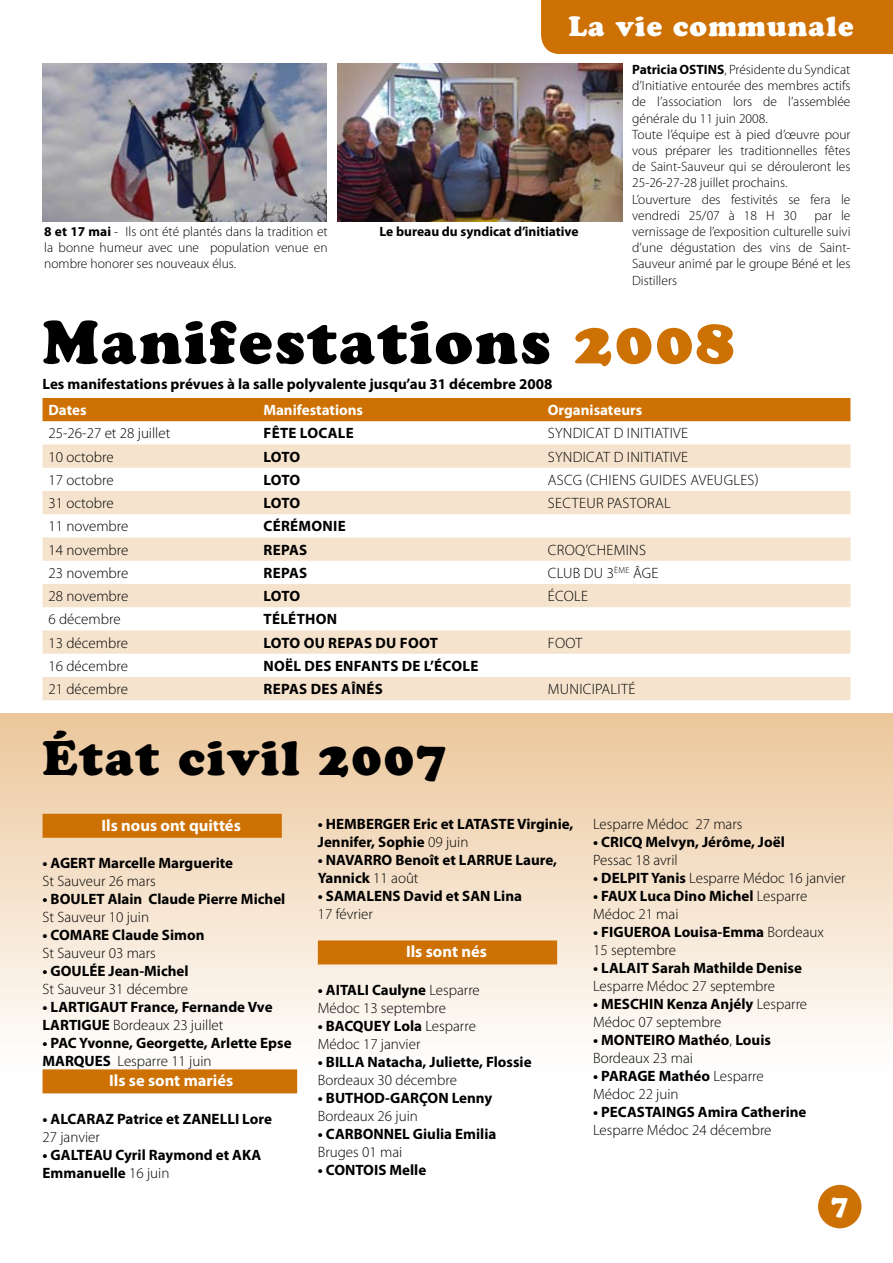
<style>
.page{position:relative;width:893px;height:1263px;background:#fff}
.page>*{position:absolute;margin:0;border:0;box-sizing:border-box;transform-origin:0 0}
.t1{font:60.45px "Cooper Black Std";letter-spacing:.04em;color:#000}
.t2{font:48.45px "Cooper Black Std";letter-spacing:.04em;color:#000}
.t3{font:27.75px "Cooper Black Std";letter-spacing:.04em;color:#fff}
.t4{font:27.3px "Cooper Black Std";color:#fff}
.t5{font:700 16.5px "Myriad Pro";color:#fff}
.t6{font:700 15px/18px "Myriad Pro";color:#000}
.t7{font:300 15px/18px "Myriad Pro";color:#000}
.t8{font:300 15px "Myriad Pro";letter-spacing:.02em;color:#000}
.t9{font:700 15px "Myriad Pro";color:#fff}
.t10{font:300 13.5px/16.2px "Myriad Pro";color:#000;text-align:justify}
.t11{font:700 13.5px "Myriad Pro";color:#000}
.s1{font-weight:700}
.s2{color:#ce7104}
.s3{font-weight:300}
</style>
<div class="page">
<div style="left:818px;top:1185px;width:43px;height:43px;background:#ce7104;border-radius:50%"></div>
<div style="left:541px;top:0;width:352px;height:54px;background:#ce7104"></div>
<div style="left:0;top:713px;width:893px;height:465px;background:linear-gradient(to bottom,#edc9a0,#fff)"></div>
<div style="left:43px;top:814px;width:239px;height:24px;background:#ce7104"></div>
<div style="left:43px;top:1069px;width:254px;height:24px;background:#ce7104"></div>
<div style="left:318px;top:940px;width:239px;height:24px;background:#ce7104"></div>
<div style="left:43px;top:398px;width:807px;height:23px;background:#ce7104"></div>
<svg style="left:43px;top:444px;width:807px;height:256px;fill:#f5e3cd"></svg>
<img style="left:43px;top:64px;width:283px;height:157px">
<img style="left:337px;top:64px;width:285px;height:157px">
<h3 class="t3" style="left:569px;top:10px;width:286px">La vie communale</h3>
<p class="t10" style="left:44px;top:223px;width:285px"><span class="s1">8 et 17 mai</span> - Ils ont été plantés dans la tradition et la bonne humeur avec une population venue en nombre honorer ses nouveaux élus.</p>
<p class="t11" style="left:379px;top:223px;width:201px">Le bureau du syndicat d’initiative</p>
<p class="t10" style="left:632px;top:62px;width:220px;text-align:left"><span class="s1">Patricia OSTINS</span>, Présidente du Syndicat d’Initiative entourée des membres actifs de l’association lors de l’assemblée générale du 11 juin 2008.<br>Toute l’équipe est à pied d’œuvre pour vous préparer les traditionnelles fêtes de Saint-Sauveur qui se dérouleront les 25-26-27-28 juillet prochains.<br>L’ouverture des festivités se fera le vendredi 25/07 à 18 H 30</p>
<p class="t10" style="left:632px;top:207px;width:220px;text-indent:182px">par le vernissage de l’exposition culturelle suivi d’une dégustation des vins de Saint-Sauveur animé par le groupe Béné et les Distillers</p>
<h1 class="t1" style="left:43px;top:306px;width:693px">Manifestations <span class="s2">2008</span></h1>
<p class="t6" style="left:43px;top:375px;width:511px">Les manifestations prévues à la salle polyvalente jusqu’au 31 décembre 2008</p>
<p class="t9" style="left:49px;top:402px;width:40px">Dates</p>
<p class="t9" style="left:263px;top:402px;width:101px">Manifestations</p>
<p class="t9" style="left:548px;top:402px;width:96px">Organisateurs</p>
<p class="t7" style="left:49px;top:425px;width:123px">25-26-27 et 28 juillet</p>
<p class="t6" style="left:263px;top:425px;width:26px">Fêtelocale</p>
<p class="t8" style="left:548px;top:425px;width:142px">SYNDICAT D INITIATIVE</p>
<p class="t7" style="left:49px;top:448px;width:67px">10 octobre</p>
<p class="t6" style="left:263px;top:448px;width:10px">loto</p>
<p class="t8" style="left:548px;top:448px;width:142px">SYNDICAT D INITIATIVE</p>
<p class="t7" style="left:49px;top:471px;width:67px">17 octobre</p>
<p class="t6" style="left:263px;top:471px;width:10px">loto</p>
<p class="t7" style="left:548px;top:471px;width:10px">ascg</p>
<p class="t7" style="left:586px;top:471px;width:13px">(chiens</p>
<p class="t7" style="left:640px;top:471px;width:9px">guides</p>
<p class="t7" style="left:690px;top:471px;width:9px">aveugles</p>
<p class="t7" style="left:755px;top:471px;width:5px">)</p>
<p class="t7" style="left:49px;top:494px;width:67px">31 octobre</p>
<p class="t6" style="left:263px;top:494px;width:10px">loto</p>
<p class="t7" style="left:548px;top:494px;width:9px">secteur</p>
<p class="t7" style="left:607px;top:494px;width:9px">pastoral</p>
<p class="t7" style="left:49px;top:518px;width:81px">11 novembre</p>
<p class="t6" style="left:263px;top:518px;width:11px">cérémonie</p>
<p class="t7" style="left:49px;top:541px;width:81px">14 novembre</p>
<p class="t6" style="left:263px;top:541px;width:10px">repas</p>
<p class="t7" style="left:548px;top:541px;width:11px">croq</p>
<p class="t7" style="left:585px;top:541px;width:12px">’chemins</p>
<p class="t7" style="left:49px;top:564px;width:81px">23 novembre</p>
<p class="t6" style="left:263px;top:564px;width:10px">repas</p>
<p class="t7" style="left:548px;top:564px;width:9px">club</p>
<p class="t7" style="left:584px;top:564px;width:67px">du 3<sup>ème</sup> âge</p>
<p class="t7" style="left:49px;top:587px;width:81px">28 novembre</p>
<p class="t6" style="left:263px;top:587px;width:10px">loto</p>
<p class="t7" style="left:548px;top:587px;width:17px">école</p>
<p class="t7" style="left:49px;top:611px;width:74px">6 décembre</p>
<p class="t6" style="left:263px;top:611px;width:11px">téléthon</p>
<p class="t7" style="left:49px;top:634px;width:81px">13 décembre</p>
<p class="t6" style="left:263px;top:634px;width:47px">LOTO ourepasdufoot</p>
<p class="t7" style="left:548px;top:634px;width:10px">foot</p>
<p class="t7" style="left:49px;top:657px;width:81px">16 décembre</p>
<p class="t6" style="left:263px;top:657px;width:39px">noëldesenfantsdel</p>
<p class="t6" style="left:430px;top:657px;width:14px">’école</p>
<p class="t7" style="left:49px;top:680px;width:81px">21 décembre</p>
<p class="t6" style="left:263px;top:680px;width:53px">REPAS desa</p>
<p class="t6" style="left:351px;top:680px;width:15px">înés</p>
<p class="t7" style="left:548px;top:680px;width:9px">municipalit</p>
<p class="t7" style="left:628px;top:680px;width:8px">é</p>
<h2 class="t2" style="left:43px;top:729px;width:406px">État civil 2007</h2>
<p class="t5" style="left:101px;top:816px;width:141px">Ils nous ont quittés</p>
<p class="t6" style="left:43px;top:854px;width:192px">• AGERT Marcelle Marguerite</p>
<p class="t7" style="left:43px;top:872px;width:115px">St Sauveur 26 mars</p>
<p class="t6" style="left:43px;top:890px;width:244px">• BOULET Alain Claude Pierre Michel</p>
<p class="t7" style="left:43px;top:908px;width:108px">St Sauveur 10 juin</p>
<p class="t6" style="left:43px;top:926px;width:163px">• COMARE Claude Simon</p>
<p class="t7" style="left:43px;top:944px;width:115px">St Sauveur 03 mars</p>
<p class="t6" style="left:43px;top:962px;width:148px">• GOULÉE Jean-Michel</p>
<p class="t7" style="left:43px;top:980px;width:147px">St Sauveur 31 décembre</p>
<p class="t6" style="left:43px;top:998px;width:232px">• LARTIGAUT France, Fernande Vve<br>LARTIGUE <span class="s3">Bordeaux 23 juillet</span></p>
<p class="t6" style="left:43px;top:1034px;width:251px">• PAC Yvonne, Georgette, Arlette Epse<br>MARQUES <span class="s3">Lesparre 11 juin</span></p>
<p class="t5" style="left:109px;top:1071px;width:126px">Ils se sont mariés</p>
<p class="t6" style="left:43px;top:1110px;width:231px">• ALCARAZ Patrice et ZANELLI Lore</p>
<p class="t7" style="left:43px;top:1128px;width:59px">27 janvier</p>
<p class="t6" style="left:43px;top:1146px;width:220px">• GALTEAU Cyril Raymond et AKA<br>Emmanuelle <span class="s3">16 juin</span></p>
<p class="t6" style="left:318px;top:815px;width:257px">• HEMBERGER Eric et LATASTE Virginie,<br>Jennifer, Sophie <span class="s3">09 juin</span></p>
<p class="t6" style="left:318px;top:851px;width:241px">• NAVARRO Benoît et LARRUE Laure,<br>Yannick <span class="s3">11 août</span></p>
<p class="t6" style="left:318px;top:887px;width:206px">• SAMALENS David et SAN Lina</p>
<p class="t7" style="left:318px;top:905px;width:57px">17 février</p>
<p class="t5" style="left:406px;top:942px;width:82px">Ils sont nés</p>
<p class="t7" style="left:318px;top:981px;width:164px"><span class="s1">• AITALI Caulyne</span> Lesparre<br>Médoc 13 septembre</p>
<p class="t7" style="left:318px;top:1017px;width:160px"><span class="s1">• BACQUEY Lola</span> Lesparre<br>Médoc 17 janvier</p>
<p class="t6" style="left:318px;top:1053px;width:215px">• BILLA Natacha, Juliette, Flossie</p>
<p class="t7" style="left:318px;top:1071px;width:141px">Bordeaux 30 décembre</p>
<p class="t6" style="left:318px;top:1089px;width:176px">• BUTHOD-GARÇON Lenny</p>
<p class="t7" style="left:318px;top:1107px;width:102px">Bordeaux 26 juin</p>
<p class="t6" style="left:318px;top:1125px;width:180px">• CARBONNEL Giulia Emilia</p>
<p class="t7" style="left:318px;top:1143px;width:86px">Bruges 01 mai</p>
<p class="t6" style="left:318px;top:1161px;width:110px">• CONTOIS Melle</p>
<p class="t7" style="left:593px;top:815px;width:151px">Lesparre Médoc 27 mars</p>
<p class="t6" style="left:593px;top:833px;width:193px">• CRICQ Melvyn, Jérôme, Joël</p>
<p class="t7" style="left:593px;top:851px;width:86px">Pessac 18 avril</p>
<p class="t7" style="left:593px;top:869px;width:254px"><span class="s1">• DELPIT Yanis</span> Lesparre Médoc 16 janvier</p>
<p class="t6" style="left:593px;top:887px;width:216px">• FAUX Luca Dino Michel <span class="s3">Lesparre<br>Médoc 21 mai</span></p>
<p class="t6" style="left:593px;top:923px;width:232px">• FIGUEROA Louisa-Emma <span class="s3">Bordeaux<br>15 septembre</span></p>
<p class="t6" style="left:593px;top:959px;width:210px">• LALAIT Sarah Mathilde Denise</p>
<p class="t7" style="left:593px;top:977px;width:183px">Lesparre Médoc 27 septembre</p>
<p class="t7" style="left:593px;top:995px;width:216px"><span class="s1">• MESCHIN Kenza Anjély</span> Lesparre<br>Médoc 07 septembre</p>
<p class="t6" style="left:593px;top:1031px;width:179px">• MONTEIRO Mathéo<span class="s3">,</span> Louis<br><span class="s3">Bordeaux 23 mai</span></p>
<p class="t7" style="left:593px;top:1067px;width:172px"><span class="s1">• PARAGE Mathéo</span> Lesparre<br>Médoc 22 juin</p>
<p class="t6" style="left:593px;top:1103px;width:215px">• PECASTAINGS Amira Catherine</p>
<p class="t7" style="left:593px;top:1121px;width:180px">Lesparre Médoc 24 décembre</p>
<h3 class="t4" style="left:831px;top:1188px;width:19px">7</h3>
</div>
